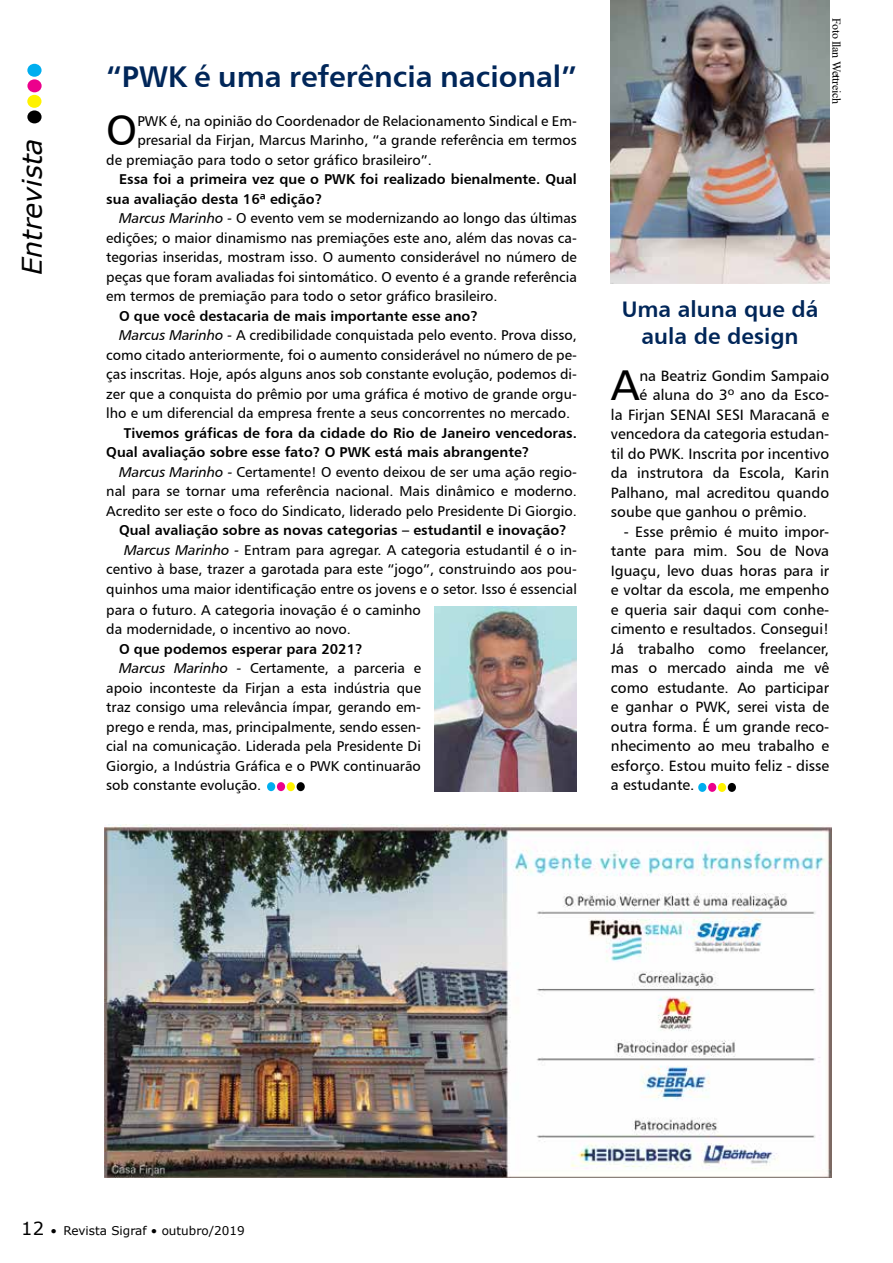
<style>
.page{position:relative;width:893px;height:1263px;background:#fff}
.page>*{position:absolute;margin:0;border:0;box-sizing:border-box;transform-origin:0 0}
.t1{font:43.05px "Humanist 777 BT Roman B";color:#000}
.t2{font:42.3px "Humanist 777 BT Roman B";color:#000}
.t3{font:30px "Humanist 777 BT Bold B";color:#002659}
.t4{font:italic 27px "Verdana";color:#000}
.t5{font:22.5px/27px "Humanist 777 BT Bold B";color:#002659;text-align:center}
.t6{font:15px/19.5px "Humanist 777 BT Roman B";color:#000;text-align:justify}
.t7{font:14.25px/19.5px "Humanist 777 BT Roman B";color:#000;text-align:justify}
.t8{font:14.25px/19.5px "Humanist 777 BT Bold B";color:#000}
.t9{font:12px "Verdana";color:#000}
.t10{font:12px "Times New Roman";letter-spacing:-.03em;color:#000}
.s1{font-family:"Humanist 777 BT Italic B"}
.s2{font-size:18px}
</style>
<div class="page">
<div style="left:27px;top:64px;width:15px;height:13px;background:#00aeef;border-radius:50%"></div>
<div style="left:27px;top:79px;width:15px;height:13px;background:#ec008c;border-radius:50%"></div>
<div style="left:27px;top:95px;width:15px;height:13px;background:#fff200;border-radius:50%"></div>
<div style="left:27px;top:110px;width:15px;height:13px;background:#000;border-radius:50%"></div>
<img style="left:104px;top:824px;width:727px;height:354px">
<div style="left:698px;top:783px;width:8px;height:9px;background:#00aeef;border-radius:50%"></div>
<div style="left:708px;top:783px;width:8px;height:9px;background:#ec008c;border-radius:50%"></div>
<div style="left:718px;top:783px;width:8px;height:9px;background:#fff200;border-radius:50%"></div>
<div style="left:728px;top:783px;width:8px;height:9px;background:#000;border-radius:50%"></div>
<img style="left:611px;top:0;width:218px;height:283px">
<img style="left:434px;top:607px;width:142px;height:184px">
<div style="left:267px;top:782px;width:8px;height:9px;background:#00aeef;border-radius:50%"></div>
<div style="left:277px;top:782px;width:8px;height:9px;background:#ec008c;border-radius:50%"></div>
<div style="left:287px;top:782px;width:8px;height:9px;background:#fff200;border-radius:50%"></div>
<div style="left:297px;top:782px;width:8px;height:9px;background:#000;border-radius:50%"></div>
<h3 class="t4" style="left:14px;top:275px;width:138px;rotate:-90deg">Entrevista</h3>
<h3 class="t3" style="left:106px;top:57px;width:472px">“PWK é uma referência nacional”</h3>
<h2 class="t2" style="left:106px;top:104px;width:33px">O</h2>
<p class="t7" style="left:137px;top:111px;width:441px">PWK é, na opinião do Coordenador de Relacionamento Sindical e Em-</p>
<p class="t7" style="left:137px;top:130px;width:441px">presarial da Firjan, Marcus Marinho, “a grande referência em termos</p>
<p class="t7" style="left:106px;top:150px;width:327px">de premiação para todo o setor gráfico brasileiro”.</p>
<p class="t8" style="left:106px;top:169px;width:472px;text-indent:13px">Essa foi a primeira vez que o PWK foi realizado bienalmente. Qual sua avaliação desta 16ª edição?</p>
<p class="t7" style="left:106px;top:208px;width:472px;text-indent:13px"><span class="s1">Marcus Marinho -</span> O evento vem se modernizando ao longo das últimas edições; o maior dinamismo nas premiações este ano, além das novas ca&shy;tegorias inseridas, mostram isso. O aumento considerável no número de peças que foram avaliadas foi sintomático. O evento é a grande referência em termos de premiação para todo o setor gráfico brasileiro.</p>
<p class="t8" style="left:119px;top:306px;width:361px">O que você destacaria de mais importante esse ano?</p>
<p class="t7" style="left:106px;top:325px;width:472px;text-indent:13px"><span class="s1">Marcus Marinho -</span> A credibilidade conquistada pelo evento. Prova disso, como citado anteriormente, foi o aumento considerável no número de pe&shy;ças inscritas. Hoje, após alguns anos sob constante evolução, podemos di&shy;zer que a conquista do prêmio por uma gráfica é motivo de grande orgu&shy;lho e um diferencial da empresa frente a seus concorrentes no mercado.</p>
<p class="t8" style="left:106px;top:423px;width:472px;text-indent:18px">Tivemos gráficas de fora da cidade do Rio de Janeiro vencedoras.<br>Qual avaliação sobre esse fato? O PWK está mais abrangente?</p>
<p class="t7" style="left:106px;top:462px;width:472px;text-indent:13px"><span class="s1">Marcus Marinho -</span> Certamente! O evento deixou de ser uma ação regio&shy;nal para se tornar uma referência nacional. Mais dinâmico e moderno.<br>Acredito ser este o foco do Sindicato, liderado pelo Presidente Di Giorgio.</p>
<p class="t8" style="left:119px;top:520px;width:449px">Qual avaliação sobre as novas categorias – estudantil e inovação?</p>
<p class="t7" style="left:106px;top:540px;width:472px;text-align:left;text-indent:18px"><span class="s1">Marcus Marinho -</span> Entram para agregar. A categoria estudantil é o in&shy;centivo à base, trazer a garotada para este “jogo”, construindo aos pou&shy;quinhos uma maior identificação entre os jovens e o setor. Isso é essencial para o futuro. A categoria inovação é o caminho<br>da modernidade, o incentivo ao novo.</p>
<p class="t8" style="left:119px;top:638px;width:245px">O que podemos esperar para 2021?</p>
<p class="t7" style="left:106px;top:658px;width:316px;text-indent:13px"><span class="s1">Marcus Marinho -</span> Certamente, a parceria e apoio inconteste da Firjan a esta indústria que traz consigo uma relevância ímpar, gerando em&shy;prego e renda, mas, principalmente, sendo essen&shy;cial na comunicação. Liderada pela Presidente Di Giorgio, a Indústria Gráfica e o PWK continuarão sob constante evolução.</p>
<p class="t10" style="left:845px;top:18px;width:88px;rotate:90deg">Foto Ilan Wettreich</p>
<h3 class="t5" style="left:622px;top:295px;width:198px">Uma aluna que dá aula de design</h3>
<h1 class="t1" style="left:611px;top:359px;width:30px">A</h1>
<p class="t6" style="left:639px;top:366px;width:191px">na Beatriz Gondim Sampaio</p>
<p class="t6" style="left:639px;top:385px;width:191px">é aluna do 3º ano da Esco-</p>
<p class="t6" style="left:611px;top:405px;width:220px">la Firjan SENAI SESI Maracanã e</p>
<p class="t6" style="left:611px;top:424px;width:220px">vencedora da categoria estudan-</p>
<p class="t6" style="left:611px;top:444px;width:220px">til do PWK. Inscrita por incentivo</p>
<p class="t6" style="left:611px;top:463px;width:220px">da instrutora da Escola, Karin</p>
<p class="t6" style="left:611px;top:483px;width:220px">Palhano, mal acreditou quando</p>
<p class="t6" style="left:611px;top:502px;width:198px">soube que ganhou o prêmio.</p>
<p class="t6" style="left:611px;top:522px;width:220px;text-indent:13px">- Esse prêmio é muito impor&shy;tante para mim. Sou de Nova Iguaçu, levo duas horas para ir e voltar da escola, me empenho e queria sair daqui com conhe&shy;cimento e resultados. Consegui!<br>Já trabalho como freelancer, mas o mercado ainda me vê como estudante. Ao participar e ganhar o PWK, serei vista de outra forma. É um grande reco&shy;nhecimento ao meu trabalho e esforço. Estou muito feliz - disse a estudante.</p>
<p class="t9" style="left:21px;top:1222px;width:225px"><span class="s2">12</span> • Revista Sigraf • outubro/2019</p>
</div>
